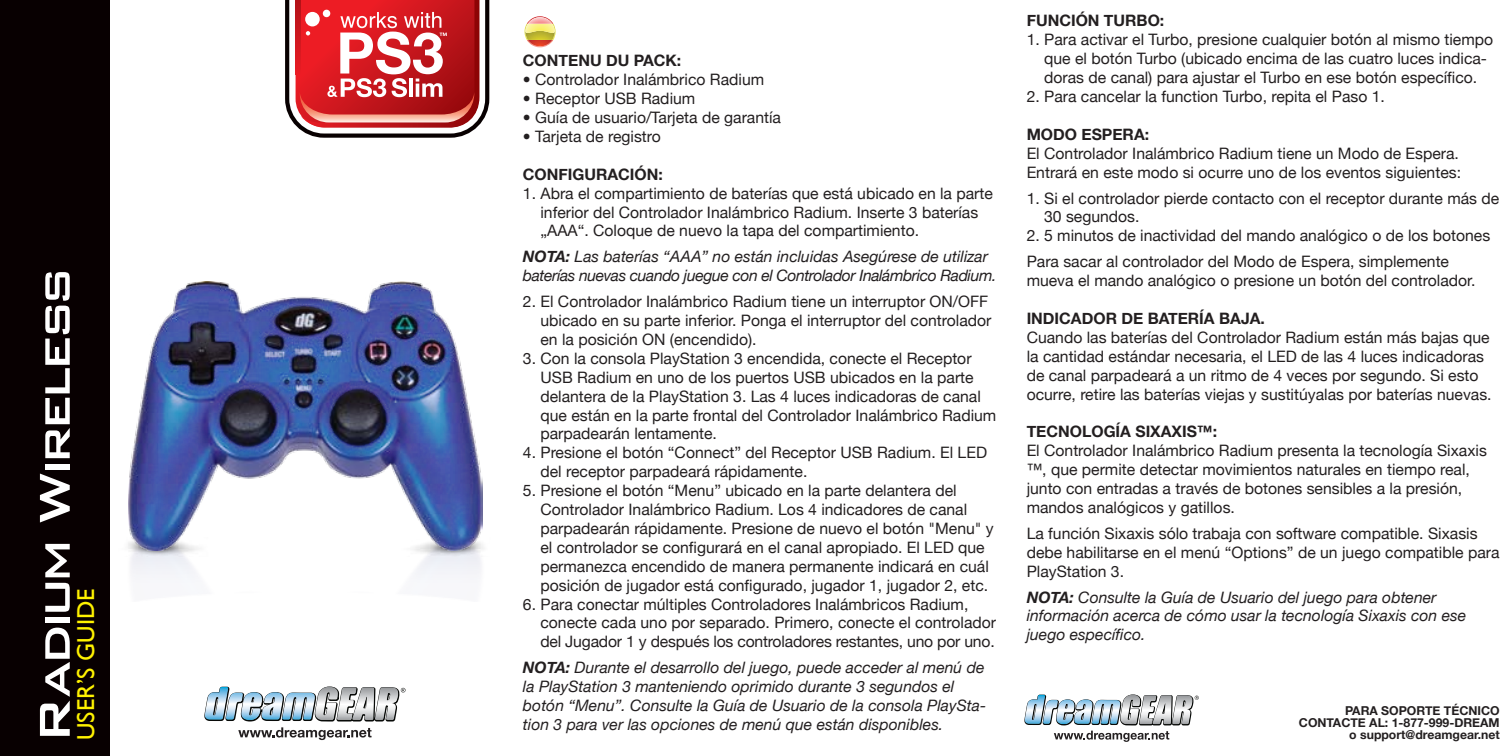
<style>
.page{position:relative;width:1512px;height:756px;background:#fff}
.page>*{position:absolute;margin:0;border:0;box-sizing:border-box;transform-origin:0 0}
.t1{font:500 57.75px "Bank Gothic";letter-spacing:-.07em;color:#fff}
.t2{font:24.5px "Gill Sans";color:#fff200}
.t3{font:15.75px/18.9px "Helvetica Neue";color:#231f20}
.t4{font:italic 15.75px/18.9px "Helvetica Neue";color:#231f20}
.t5{font:italic 15.75px/18.9px "Helvetica Neue";letter-spacing:-.025em;color:#231f20}
.t6{font:700 15.75px "Helvetica Neue";color:#231f20}
.t7{font:700 12.25px/12.2px "Helvetica Neue";color:#231f20;text-align:right}
.s1{font-weight:700}
</style>
<div class="page">
<div style="left:0;top:0;width:110px;height:756px;background:#080001"></div>
<svg style="left:204px;top:686px;width:202px;height:54px"></svg>
<svg style="left:1024px;top:694px;width:175px;height:48px"></svg>
<svg style="left:525px;top:16px;width:31px;height:31px"></svg>
<img style="left:128px;top:281px;width:353px;height:297px">
<img style="left:128px;top:537px;width:356px;height:19px">
<img style="left:129px;top:282px;width:354px;height:268px">
<svg style="left:285px;top:0;width:204px;height:138px"></svg>
<p class="t1" style="left:10px;top:743px;width:478px;rotate:-90deg">Radium Wireless</p>
<p class="t2" style="left:72px;top:740px;width:153px;rotate:-90deg">USER’S GUIDE</p>
<p class="t6" style="left:523px;top:51px;width:160px">CONTENU DU PACK:</p>
<p class="t3" style="left:523px;top:70px;width:243px">• Controlador Inalámbrico Radium</p>
<p class="t3" style="left:523px;top:89px;width:174px">• Receptor USB Radium</p>
<p class="t3" style="left:523px;top:108px;width:260px">• Guía de usuario/Tarjeta de garantía</p>
<p class="t3" style="left:523px;top:127px;width:139px">• Tarjeta de registro</p>
<p class="t6" style="left:523px;top:164px;width:141px">CONFIGURACIÓN:</p>
<p class="t3" style="left:540px;top:183px;width:454px;text-indent:-17px">1. Abra el compartimiento de baterías que está ubicado en la parte inferior del Controlador Inalámbrico Radium. Inserte 3 baterías „AAA“. Coloque de nuevo la tapa del compartimiento.</p>
<p class="t5" style="left:523px;top:247px;width:475px"><span class="s1">NOTA:</span> Las baterías “AAA” no están incluidas Asegúrese de utilizar baterías nuevas cuando juegue con el Controlador Inalámbrico Radium.</p>
<p class="t3" style="left:540px;top:292px;width:452px;text-indent:-17px">2. El Controlador Inalámbrico Radium tiene un interruptor ON/OFF ubicado en su parte inferior. Ponga el interruptor del controlador en la posición ON (encendido).</p>
<p class="t3" style="left:540px;top:349px;width:457px;text-indent:-17px">3. Con la consola PlayStation 3 encendida, conecte el Receptor USB Radium en uno de los puertos USB ubicados en la parte delantera de la PlayStation 3. Las 4 luces indicadoras de canal que están en la parte frontal del Controlador Inalámbrico Radium parpadearán lentamente.</p>
<p class="t3" style="left:540px;top:443px;width:448px;text-indent:-17px">4. Presione el botón “Connect” del Receptor USB Radium. El LED del receptor parpadeará rápidamente.</p>
<p class="t3" style="left:540px;top:481px;width:455px;text-indent:-17px">5. Presione el botón “Menu” ubicado en la parte delantera del Controlador Inalámbrico Radium. Los 4 indicadores de canal parpadearán rápidamente. Presione de nuevo el botón "Menu" y el controlador se configurará en el canal apropiado. El LED que permanezca encendido de manera permanente indicará en cuál posición de jugador está configurado, jugador 1, jugador 2, etc.</p>
<p class="t3" style="left:540px;top:594px;width:457px;text-indent:-17px">6. Para conectar múltiples Controladores Inalámbricos Radium, conecte cada uno por separado. Primero, conecte el controlador del Jugador 1 y después los controladores restantes, uno por uno.</p>
<p class="t4" style="left:523px;top:658px;width:465px"><span class="s1">NOTA:</span> Durante el desarrollo del juego, puede acceder al menú de la PlayStation 3 manteniendo oprimido durante 3 segundos el botón “Menu”. Consulte la Guía de Usuario de la consola PlaySta&shy;tion 3 para ver las opciones de menú que están disponibles.</p>
<p class="t6" style="left:1027px;top:11px;width:139px">FUNCIÓN TURBO:</p>
<p class="t3" style="left:1044px;top:30px;width:451px;text-indent:-17px">1. Para activar el Turbo, presione cualquier botón al mismo tiempo que el botón Turbo (ubicado encima de las cuatro luces indica&shy;doras de canal) para ajustar el Turbo en ese botón específico.</p>
<p class="t3" style="left:1027px;top:87px;width:360px">2. Para cancelar la function Turbo, repita el Paso 1.</p>
<p class="t3" style="left:1027px;top:125px;width:436px"><span class="s1">MODO ESPERA:<br></span>El Controlador Inalámbrico Radium tiene un Modo de Espera.<br>Entrará en este modo si ocurre uno de los eventos siguientes:</p>
<p class="t3" style="left:1044px;top:188px;width:457px;text-indent:-17px">1. Si el controlador pierde contacto con el receptor durante más de<br>30 segundos.</p>
<p class="t3" style="left:1027px;top:223px;width:465px;line-height:25.9px">2. 5 minutos de inactividad del mando analógico o de los botones<br>Para sacar al controlador del Modo de Espera, simplemente</p>
<p class="t3" style="left:1027px;top:271px;width:450px">mueva el mando analógico o presione un botón del controlador.</p>
<p class="t3" style="left:1027px;top:309px;width:466px"><span class="s1">INDICADOR DE BATERÍA BAJA.<br></span>Cuando las baterías del Controlador Radium están más bajas que la cantidad estándar necesaria, el LED de las 4 luces indicadoras de canal parpadeará a un ritmo de 4 veces por segundo. Si esto ocurre, retire las baterías viejas y sustitúyalas por baterías nuevas.</p>
<p class="t3" style="left:1027px;top:422px;width:462px"><span class="s1">TECNOLOGÍA SIXAXIS™:<br></span>El Controlador Inalámbrico Radium presenta la tecnología Sixaxis ™, que permite detectar movimientos naturales en tiempo real, junto con entradas a través de botones sensibles a la presión, mandos analógicos y gatillos.</p>
<p class="t3" style="left:1027px;top:524px;width:474px">La función Sixaxis sólo trabaja con software compatible. Sixasis debe habilitarse en el menú “Options” de un juego compatible para<br>PlayStation 3.</p>
<p class="t4" style="left:1027px;top:587px;width:441px"><span class="s1">NOTA:</span> Consulte la Guía de Usuario del juego para obtener información acerca de cómo usar la tecnología Sixaxis con ese juego específico.</p>
<p class="t7" style="left:1299px;top:704px;width:202px">PARA SOPORTE TÉCNICO<br>CONTACTE AL: 1-877-999-DREAM</p>
<p class="t7" style="left:1349px;top:729px;width:152px">o support@dreamgear.net</p>
</div>
